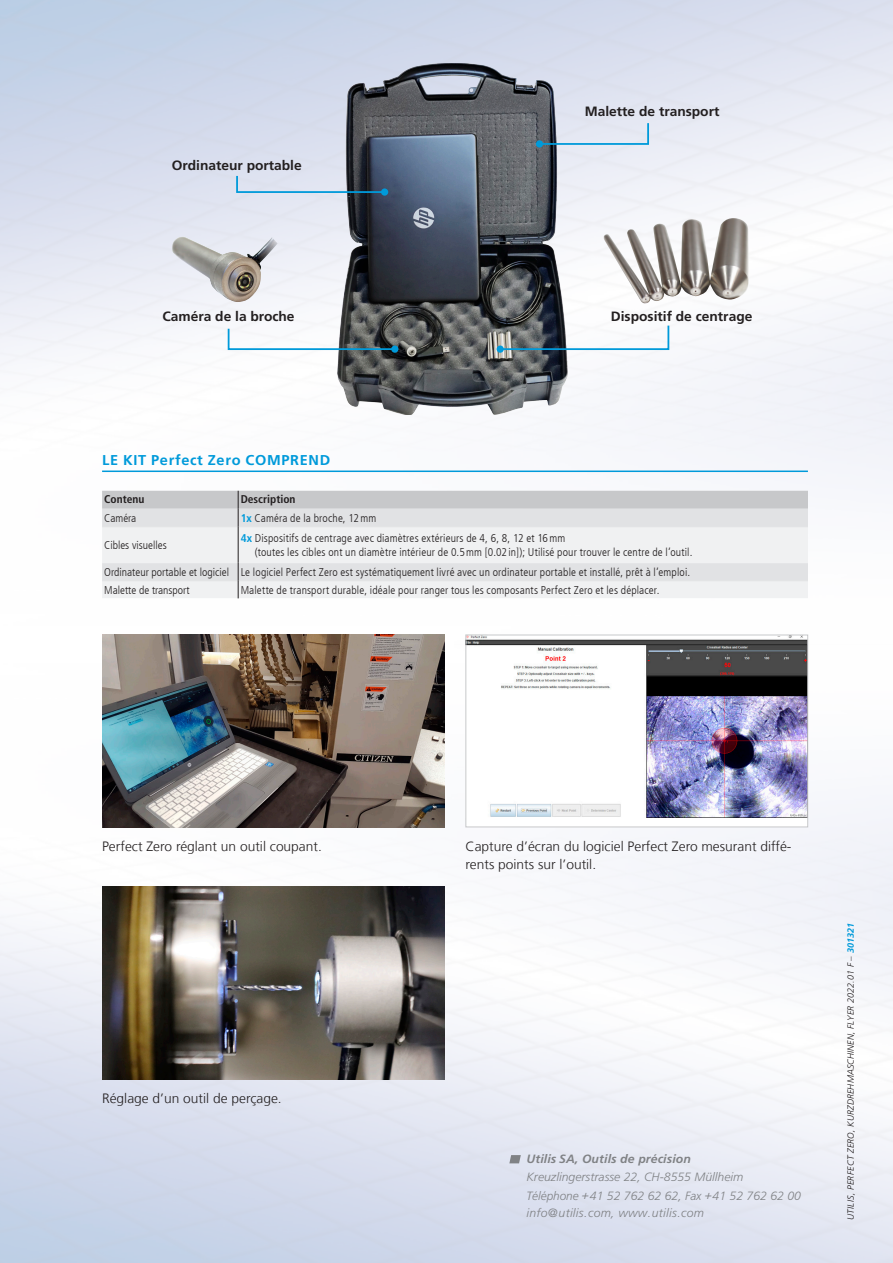
<style>
.page{position:relative;width:893px;height:1263px;background:#fff}
.page>*{position:absolute;margin:0;border:0;box-sizing:border-box;transform-origin:0 0}
.t1{font:700 14.25px "Frutiger LT Com";letter-spacing:.045em;color:#009ada}
.t2{font:300 13.5px/18px "Frutiger LT Com";color:#231f20}
.t3{font:700 13.5px "Frutiger LT Com";color:#231f20}
.t4{font:italic 300 12px "Frutiger LT Std";color:#808285}
.t5{font:italic 300 12px "Frutiger LT Std";letter-spacing:.02em;color:#808285}
.t6{font:italic 700 12px "Frutiger LT Std";letter-spacing:.01em;color:#808285}
.t7{font:300 condensed 11.25px/13.5px "Frutiger LT Com";letter-spacing:.015em;color:#231f20}
.t8{font:700 condensed 11.25px "Frutiger LT Com";color:#231f20}
.t9{font:italic 300 9px "Frutiger LT Com";letter-spacing:.01em;color:#231f20}
.s1{font-weight:700;color:#009ada}
</style>
<div class="page">
<img style="left:0;top:0;width:893px;height:1263px">
<img style="left:325px;top:63px;width:255px;height:352px">
<img style="left:603px;top:218px;width:146px;height:86px">
<img style="left:170px;top:236px;width:108px;height:66px">
<svg style="left:102px;top:527px;width:706px;height:71px;fill:#f0f1f2"></svg>
<hr style="left:102px;top:580px;width:136px;height:1px;background:#e1e2e4">
<hr style="left:239px;top:580px;width:569px;height:1px;background:#e1e2e4">
<hr style="left:102px;top:562px;width:136px;height:1px;background:#f0f1f2">
<hr style="left:239px;top:562px;width:569px;height:1px;background:#f0f1f2">
<hr style="left:102px;top:598px;width:136px;height:1px;background:#fff">
<hr style="left:238px;top:598px;width:570px;height:1px;background:#fff">
<hr style="left:238px;top:527px;width:1px;height:36px;background:#231f20">
<svg style="left:238px;top:563px;width:1px;height:35px"></svg>
<svg style="left:102px;top:491px;width:706px;height:36px;background:#d4d5d7"></svg>
<hr style="left:102px;top:470px;width:706px;height:2px;background:#009ada">
<img style="left:102px;top:635px;width:342px;height:192px">
<div style="left:466px;top:635px;width:342px;height:192px;background:#fff"></div>
<img style="left:468px;top:637px;width:338px;height:180px">
<div style="left:466px;top:635px;width:342px;height:192px;border:1px solid #c7c8ca"></div>
<svg style="left:235px;top:174px;width:151px;height:20px;background:#a0b3c5"></svg>
<div style="left:381px;top:188px;width:7px;height:8px;background:#009ada;border-radius:50%"></div>
<svg style="left:538px;top:121px;width:112px;height:25px;background:#bbcad9"></svg>
<div style="left:536px;top:140px;width:7px;height:8px;background:#009ada;border-radius:50%"></div>
<svg style="left:227px;top:327px;width:170px;height:24px"></svg>
<div style="left:391px;top:345px;width:7px;height:8px;background:#009ada;border-radius:50%"></div>
<svg style="left:498px;top:324px;width:172px;height:27px"></svg>
<div style="left:497px;top:345px;width:7px;height:8px;background:#009ada;border-radius:50%"></div>
<img style="left:102px;top:887px;width:342px;height:192px">
<svg style="left:509px;top:1155px;width:12px;height:8px"></svg>
<p class="t3" style="left:172px;top:158px;width:131px">Ordinateur portable</p>
<p class="t3" style="left:585px;top:103px;width:136px">Malette de transport</p>
<p class="t3" style="left:162px;top:308px;width:134px">Caméra de la broche</p>
<p class="t3" style="left:611px;top:308px;width:143px">Dispositif de centrage</p>
<p class="t1" style="left:102px;top:452px;width:230px">LE KIT Perfect Zero COMPREND</p>
<p class="t8" style="left:104px;top:492px;width:42px">Contenu</p>
<p class="t8" style="left:241px;top:492px;width:56px">Description</p>
<p class="t7" style="left:104px;top:511px;width:34px">Caméra</p>
<p class="t7" style="left:241px;top:511px;width:137px"><span class="s1">1x</span> Caméra de la broche, 12mm</p>
<p class="t7" style="left:104px;top:538px;width:64px">Cibles visuelles</p>
<p class="t7" style="left:255px;top:532px;width:439px;text-indent:-14px"><span class="s1">4x</span> Dispositifs de centrage avec diamètres extérieurs de 4, 6, 8, 12 et 16mm<br>(toutes les cibles ont un diamètre intérieur de 0.5mm [0.02 in]); Utilisé pour trouver le centre de l’outil.</p>
<p class="t7" style="left:104px;top:563px;width:587px;line-height:18px">Ordinateur portable et logiciel Le logiciel Perfect Zero est systématiquement livré avec un ordinateur portable et installé, prêt à l’emploi.<br>Malette de transport</p>
<p class="t7" style="left:241px;top:583px;width:420px">Malette de transport durable, idéale pour ranger tous les composants Perfect Zero et les déplacer.</p>
<p class="t2" style="left:102px;top:837px;width:221px">Perfect Zero réglant un outil coupant.</p>
<p class="t2" style="left:466px;top:837px;width:327px">Capture d’écran du logiciel Perfect Zero mesurant diffé&shy;rents points sur l’outil.</p>
<p class="t2" style="left:102px;top:1089px;width:181px">Réglage d’un outil de perçage.</p>
<p class="t6" style="left:526px;top:1152px;width:166px">Utilis SA, Outils de précision</p>
<p class="t4" style="left:526px;top:1170px;width:218px">Kreuzlingerstrasse 22, CH-8555 Müllheim</p>
<p class="t5" style="left:526px;top:1206px;width:179px">info@utilis.com, www.utilis.com</p>
<p class="t4" style="left:526px;top:1188px;width:276px">Téléphone +41 52 762 62 62, Fax +41 52 762 62 00</p>
<p class="t9" style="left:845px;top:1220px;width:299px;rotate:-90deg">UTILIS, PERFECT ZERO, KURZDREHMASCHINEN, FLYER 2022.01 F – <span class="s1">301321</span></p>
</div>
